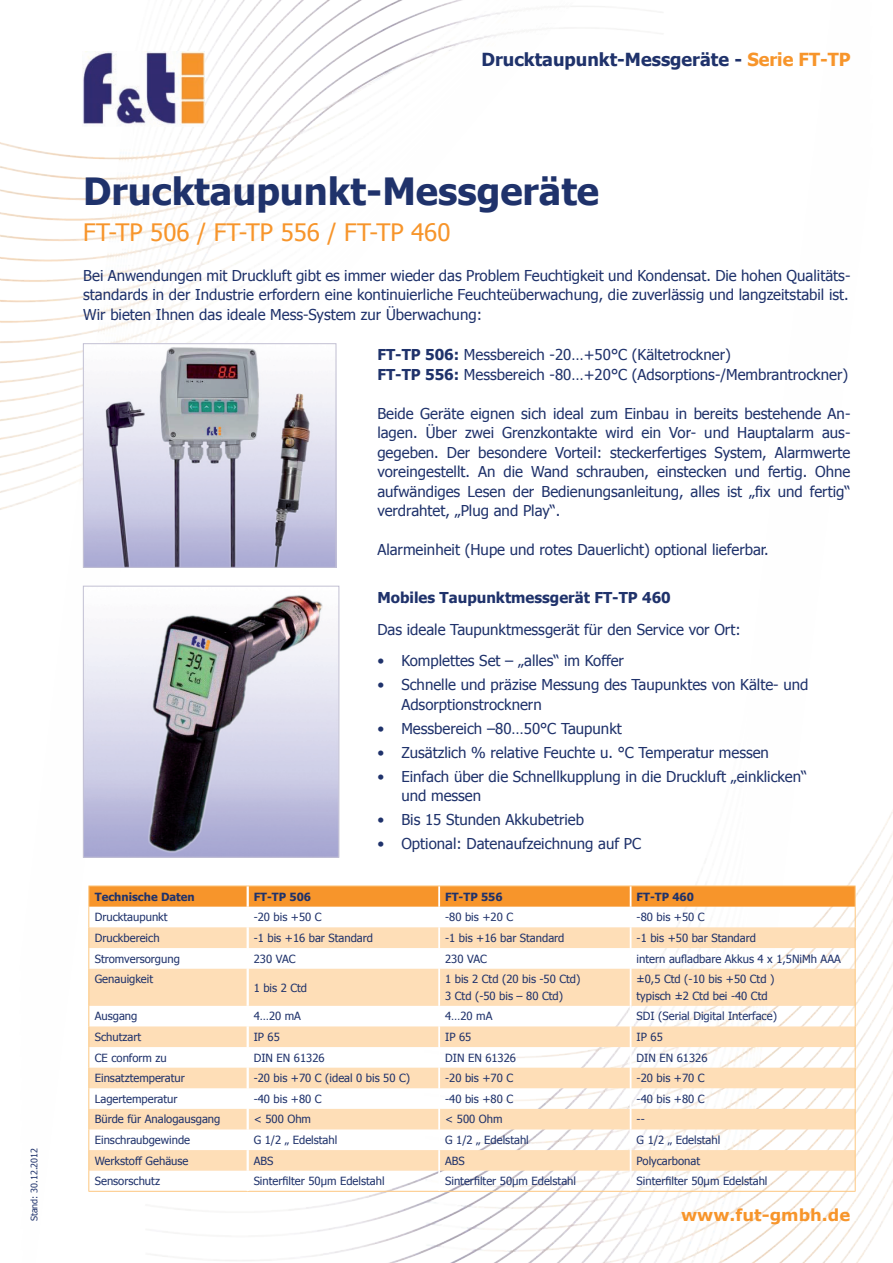
<style>
.page{position:relative;width:893px;height:1263px;background:#fff}
.page>*{position:absolute;margin:0;border:0;box-sizing:border-box;transform-origin:0 0}
.t1{font:700 37.5px "Tahoma";color:#1f326b}
.t2{font:24px "Tahoma";color:#f7952b}
.t3{font:700 18px "Tahoma";color:#1f326b}
.t4{font:700 16.5px "Verdana";color:#f7952b}
.t5{font:15px/19.5px "Tahoma";color:#1f326b}
.t6{font:700 15px "Tahoma";color:#1f326b}
.t7{font:11.25px/16.5px "Tahoma";color:#1f326b}
.t8{font:700 11.25px "Tahoma";color:#1f326b}
.t9{font:9px "Tahoma";color:#1f326b}
.s1{color:#f7952b}
.s2{font-weight:700}
</style>
<div class="page">
<img style="left:0;top:0;width:893px;height:1263px">
<img style="left:82px;top:51px;width:122px;height:76px">
<img style="left:85px;top:345px;width:249px;height:221px">
<div style="left:83px;top:343px;width:253px;height:225px;border:1px solid #c2c0d3"></div>
<img style="left:85px;top:588px;width:252px;height:268px">
<div style="left:83px;top:586px;width:256px;height:272px;border:1px solid #c2c0d3"></div>
<svg style="left:89px;top:969px;width:766px;height:202px;fill:#fedeb7"></svg>
<hr style="left:88px;top:885px;width:160px;height:1px;background:#fdc780">
<hr style="left:248px;top:885px;width:191px;height:1px;background:#fdc780">
<hr style="left:439px;top:885px;width:192px;height:1px;background:#fdc780">
<hr style="left:631px;top:885px;width:224px;height:1px;background:#fdc780">
<hr style="left:88px;top:969px;width:1px;height:37px;background:#fdc780">
<hr style="left:855px;top:969px;width:1px;height:37px;background:#fdc780">
<svg style="left:88px;top:1006px;width:1px;height:185px"></svg>
<svg style="left:855px;top:1006px;width:1px;height:185px"></svg>
<hr style="left:88px;top:1191px;width:160px;height:1px;background:#fdc780">
<hr style="left:248px;top:1191px;width:191px;height:1px;background:#fdc780">
<hr style="left:439px;top:1191px;width:192px;height:1px;background:#fdc780">
<hr style="left:631px;top:1191px;width:224px;height:1px;background:#fdc780">
<hr style="left:247px;top:969px;width:2px;height:37px;background:#fff">
<hr style="left:247px;top:1006px;width:2px;height:20px;background:#fff">
<hr style="left:247px;top:1026px;width:2px;height:21px;background:#fff">
<hr style="left:247px;top:1047px;width:2px;height:21px;background:#fff">
<hr style="left:247px;top:1068px;width:2px;height:20px;background:#fff">
<hr style="left:247px;top:1088px;width:2px;height:21px;background:#fff">
<hr style="left:247px;top:1109px;width:2px;height:20px;background:#fff">
<hr style="left:247px;top:1129px;width:2px;height:21px;background:#fff">
<hr style="left:247px;top:1150px;width:2px;height:21px;background:#fff">
<hr style="left:247px;top:1171px;width:2px;height:20px;background:#fff">
<svg style="left:88px;top:886px;width:768px;height:83px"></svg>
<hr style="left:438px;top:969px;width:2px;height:37px;background:#fff">
<hr style="left:630px;top:969px;width:1px;height:37px;background:#fff">
<hr style="left:438px;top:1006px;width:2px;height:20px;background:#fff">
<hr style="left:438px;top:1026px;width:2px;height:21px;background:#fff">
<hr style="left:438px;top:1047px;width:2px;height:21px;background:#fff">
<hr style="left:438px;top:1068px;width:2px;height:20px;background:#fff">
<hr style="left:438px;top:1088px;width:2px;height:21px;background:#fff">
<hr style="left:438px;top:1109px;width:2px;height:20px;background:#fff">
<hr style="left:438px;top:1129px;width:2px;height:21px;background:#fff">
<hr style="left:438px;top:1150px;width:2px;height:21px;background:#fff">
<hr style="left:438px;top:1171px;width:2px;height:20px;background:#fff">
<svg style="left:630px;top:1006px;width:1px;height:185px"></svg>
<p class="t9" style="left:29px;top:1221px;width:75px;rotate:-90deg">Stand: 30.12.2012</p>
<p class="t3" style="left:481px;top:48px;width:371px">Drucktaupunkt-Messgeräte - <span class="s1">Serie FT-TP</span></p>
<h1 class="t1" style="left:83px;top:168px;width:517px">Drucktaupunkt-Messgeräte</h1>
<h2 class="t2" style="left:83px;top:217px;width:369px">FT-TP 506 / FT-TP 556 / FT-TP 460</h2>
<p class="t5" style="left:83px;top:265px;width:769px;text-align:justify">Bei Anwendungen mit Druckluft gibt es immer wieder das Problem Feuchtigkeit und Kondensat. Die hohen Qualitäts&shy;standards in der Industrie erfordern eine kontinuierliche Feuchteüberwachung, die zuverlässig und langzeitstabil ist.<br>Wir bieten Ihnen das ideale Mess-System zur Überwachung:</p>
<p class="t5" style="left:377px;top:344px;width:472px"><span class="s2">FT-TP 506:</span> Messbereich -20…+50°C (Kältetrockner)<br><span class="s2">FT-TP 556:</span> Messbereich -80…+20°C (Adsorptions-/Membrantrockner)</p>
<p class="t5" style="left:377px;top:403px;width:475px;text-align:justify">Beide Geräte eignen sich ideal zum Einbau in bereits bestehende An&shy;lagen. Über zwei Grenzkontakte wird ein Vor- und Hauptalarm aus&shy;gegeben. Der besondere Vorteil: steckerfertiges System, Alarmwerte voreingestellt. An die Wand schrauben, einstecken und fertig. Ohne aufwändiges Lesen der Bedienungsanleitung, alles ist „fix und fertig“ verdrahtet, „Plug and Play“.</p>
<p class="t5" style="left:377px;top:539px;width:393px">Alarmeinheit (Hupe und rotes Dauerlicht) optional lieferbar.</p>
<p class="t6" style="left:377px;top:588px;width:295px">Mobiles Taupunktmessgerät FT-TP 460</p>
<p class="t5" style="left:377px;top:619px;width:365px">Das ideale Taupunktmessgerät für den Service vor Ort:</p>
<p class="t5" style="left:377px;top:650px;width:248px">• Komplettes Set – „alles“ im Koffer</p>
<p class="t5" style="left:401px;top:674px;width:409px;text-indent:-24px">• Schnelle und präzise Messung des Taupunktes von Kälte- und<br>Adsorptionstrocknern</p>
<p class="t5" style="left:377px;top:718px;width:246px">• Messbereich –80…50°C Taupunkt</p>
<p class="t5" style="left:377px;top:742px;width:393px">• Zusätzlich % relative Feuchte u. °C Temperatur messen</p>
<p class="t5" style="left:401px;top:766px;width:407px;text-indent:-24px">• Einfach über die Schnellkupplung in die Druckluft „einklicken“ und messen</p>
<p class="t5" style="left:377px;top:809px;width:208px">• Bis 15 Stunden Akkubetrieb</p>
<p class="t5" style="left:377px;top:833px;width:265px">• Optional: Datenaufzeichnung auf PC</p>
<p class="t8" style="left:95px;top:889px;width:102px">Technische Daten</p>
<p class="t8" style="left:254px;top:889px;width:59px">FT-TP 506</p>
<p class="t8" style="left:445px;top:889px;width:59px">FT-TP 556</p>
<p class="t8" style="left:637px;top:889px;width:59px">FT-TP 460</p>
<p class="t7" style="left:95px;top:908px;width:74px">Drucktaupunkt</p>
<p class="t7" style="left:254px;top:908px;width:69px">-20 bis +50 C</p>
<p class="t7" style="left:445px;top:908px;width:69px">-80 bis +20 C</p>
<p class="t7" style="left:637px;top:908px;width:69px">-80 bis +50 C</p>
<p class="t7" style="left:95px;top:929px;width:66px">Druckbereich</p>
<p class="t7" style="left:254px;top:929px;width:121px">-1 bis +16 bar Standard</p>
<p class="t7" style="left:445px;top:929px;width:121px">-1 bis +16 bar Standard</p>
<p class="t7" style="left:637px;top:929px;width:121px">-1 bis +50 bar Standard</p>
<p class="t7" style="left:95px;top:950px;width:87px">Stromversorgung</p>
<p class="t7" style="left:254px;top:950px;width:43px">230 VAC</p>
<p class="t7" style="left:445px;top:950px;width:43px">230 VAC</p>
<p class="t7" style="left:637px;top:950px;width:206px">intern aufladbare Akkus 4 x 1,5NiMh AAA</p>
<p class="t7" style="left:95px;top:970px;width:60px">Genauigkeit</p>
<p class="t7" style="left:254px;top:979px;width:55px">1 bis 2 Ctd</p>
<p class="t7" style="left:445px;top:970px;width:137px">1 bis 2 Ctd (20 bis -50 Ctd)<br>3 Ctd (-50 bis – 80 Ctd)</p>
<p class="t7" style="left:637px;top:970px;width:139px">±0,5 Ctd (-10 bis +50 Ctd ) typisch ±2 Ctd bei -40 Ctd</p>
<p class="t7" style="left:95px;top:1008px;width:44px">Ausgang</p>
<p class="t7" style="left:254px;top:1008px;width:49px">4…20 mA</p>
<p class="t7" style="left:445px;top:1008px;width:49px">4…20 mA</p>
<p class="t7" style="left:637px;top:1008px;width:142px">SDI (Serial Digital Interface)</p>
<p class="t7" style="left:95px;top:1028px;width:48px">Schutzart</p>
<p class="t7" style="left:254px;top:1028px;width:28px">IP 65</p>
<p class="t7" style="left:445px;top:1028px;width:28px">IP 65</p>
<p class="t7" style="left:637px;top:1028px;width:28px">IP 65</p>
<p class="t7" style="left:95px;top:1049px;width:74px">CE conform zu</p>
<p class="t7" style="left:254px;top:1049px;width:72px">DIN EN 61326</p>
<p class="t7" style="left:445px;top:1049px;width:72px">DIN EN 61326</p>
<p class="t7" style="left:637px;top:1049px;width:72px">DIN EN 61326</p>
<p class="t7" style="left:95px;top:1069px;width:91px">Einsatztemperatur</p>
<p class="t7" style="left:254px;top:1069px;width:158px">-20 bis +70 C (ideal 0 bis 50 C)</p>
<p class="t7" style="left:445px;top:1069px;width:69px">-20 bis +70 C</p>
<p class="t7" style="left:637px;top:1069px;width:69px">-20 bis +70 C</p>
<p class="t7" style="left:95px;top:1090px;width:84px">Lagertemperatur</p>
<p class="t7" style="left:254px;top:1090px;width:69px">-40 bis +80 C</p>
<p class="t7" style="left:445px;top:1090px;width:69px">-40 bis +80 C</p>
<p class="t7" style="left:637px;top:1090px;width:69px">-40 bis +80 C</p>
<p class="t7" style="left:95px;top:1111px;width:127px">Bürde für Analogausgang</p>
<p class="t7" style="left:254px;top:1111px;width:59px">&lt; 500 Ohm</p>
<p class="t7" style="left:445px;top:1111px;width:59px">&lt; 500 Ohm</p>
<p class="t7" style="left:637px;top:1111px;width:10px">--</p>
<p class="t7" style="left:95px;top:1131px;width:97px">Einschraubgewinde</p>
<p class="t7" style="left:254px;top:1131px;width:85px">G 1/2 „ Edelstahl</p>
<p class="t7" style="left:445px;top:1131px;width:85px">G 1/2 „ Edelstahl</p>
<p class="t7" style="left:637px;top:1131px;width:85px">G 1/2 „ Edelstahl</p>
<p class="t7" style="left:95px;top:1152px;width:95px">Werkstoff Gehäuse</p>
<p class="t7" style="left:254px;top:1152px;width:21px">ABS</p>
<p class="t7" style="left:445px;top:1152px;width:21px">ABS</p>
<p class="t7" style="left:637px;top:1152px;width:65px">Polycarbonat</p>
<p class="t7" style="left:95px;top:1172px;width:67px">Sensorschutz</p>
<p class="t7" style="left:254px;top:1172px;width:132px">Sinterfilter 50μm Edelstahl</p>
<p class="t7" style="left:445px;top:1172px;width:132px">Sinterfilter 50μm Edelstahl</p>
<p class="t7" style="left:637px;top:1172px;width:132px">Sinterfilter 50μm Edelstahl</p>
<p class="t4" style="left:681px;top:1204px;width:171px">www.fut-gmbh.de</p>
</div>
